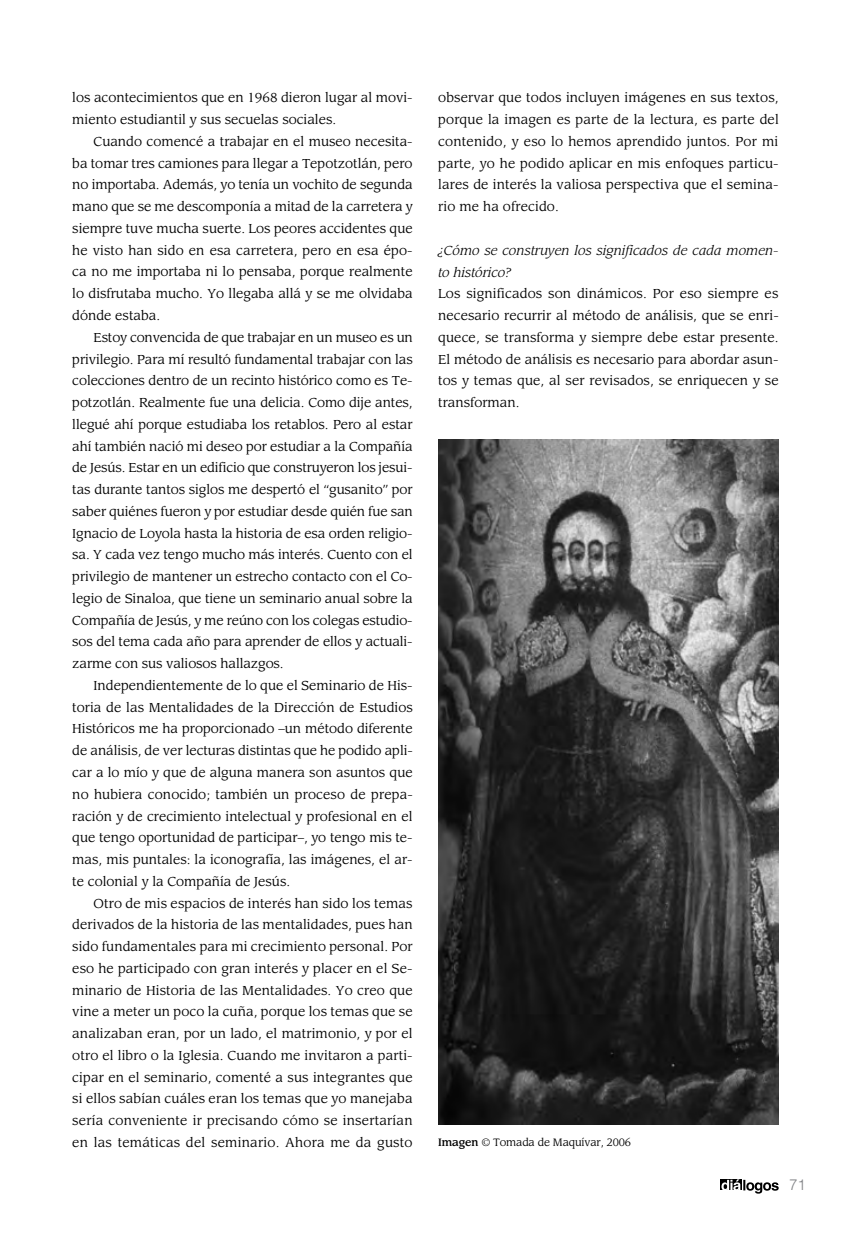
<style>
.page{position:relative;width:851px;height:1255px;background:#fff}
.page>*{position:absolute;margin:0;border:0;box-sizing:border-box;transform-origin:0 0}
.t1{font:300 15px "Helvetica";color:#808285}
.t2{font:12.75px/21.8px "Leawood";color:#000;text-align:justify}
.t3{font:italic 12.75px/21.8px "Leawood";letter-spacing:.005em;color:#000}
.t4{font:10.5px "Leawood";letter-spacing:-.01em;color:#000}
.s1{font-weight:500}
</style>
<div class="page">
<div style="left:720px;top:1179px;width:21px;height:11px;background:#000"></div>
<svg style="left:721px;top:1179px;width:57px;height:14px"></svg>
<img style="left:438px;top:439px;width:340px;height:684px">
<p class="t2" style="left:72px;top:87px;width:342px">los acontecimientos que en 1968 dieron lugar al movi&shy;miento estudiantil y sus secuelas sociales.</p>
<p class="t2" style="left:72px;top:131px;width:342px;text-indent:21px">Cuando comencé a trabajar en el museo necesita&shy;ba tomar tres camiones para llegar a Tepotzotlán, pero no importaba. Además, yo tenía un vochito de segunda mano que se me descomponía a mitad de la carretera y siempre tuve mucha suerte. Los peores accidentes que he visto han sido en esa carretera, pero en esa épo&shy;ca no me importaba ni lo pensaba, porque realmente lo disfrutaba mucho. Yo llegaba allá y se me olvidaba dónde estaba.</p>
<p class="t2" style="left:72px;top:326px;width:342px;text-indent:21px">Estoy convencida de que trabajar en un museo es un privilegio. Para mí resultó fundamental trabajar con las colecciones dentro de un recinto histórico como es Te&shy;potzotlán. Realmente fue una delicia. Como dije antes, llegué ahí porque estudiaba los retablos. Pero al estar ahí también nació mi deseo por estudiar a la Compañía de Jesús. Estar en un edificio que construyeron los jesui&shy;tas durante tantos siglos me despertó el “gusanito” por saber quiénes fueron y por estudiar desde quién fue san Ignacio de Loyola hasta la historia de esa orden religio&shy;sa. Y cada vez tengo mucho más interés. Cuento con el privilegio de mantener un estrecho contacto con el Co&shy;legio de Sinaloa, que tiene un seminario anual sobre la Compañía de Jesús, y me reúno con los colegas estudio&shy;sos del tema cada año para aprender de ellos y actuali&shy;zarme con sus valiosos hallazgos.</p>
<p class="t2" style="left:72px;top:674px;width:342px;text-indent:21px">Independientemente de lo que el Seminario de His&shy;toria de las Mentalidades de la Dirección de Estudios Históricos me ha proporcionado –un método diferente de análisis, de ver lecturas distintas que he podido apli&shy;car a lo mío y que de alguna manera son asuntos que no hubiera conocido; también un proceso de prepa&shy;ración y de crecimiento intelectual y profesional en el que tengo oportunidad de participar–, yo tengo mis te&shy;mas, mis puntales: la iconografía, las imágenes, el ar&shy;te colonial y la Compañía de Jesús.</p>
<p class="t2" style="left:72px;top:892px;width:342px;text-indent:21px">Otro de mis espacios de interés han sido los temas derivados de la historia de las mentalidades, pues han sido fundamentales para mi crecimiento personal. Por eso he participado con gran interés y placer en el Se&shy;minario de Historia de las Mentalidades. Yo creo que vine a meter un poco la cuña, porque los temas que se analizaban eran, por un lado, el matrimonio, y por el otro el libro o la Iglesia. Cuando me invitaron a parti&shy;cipar en el seminario, comenté a sus integrantes que si ellos sabían cuáles eran los temas que yo manejaba sería conveniente ir precisando cómo se insertarían en las temáticas del seminario. Ahora me da gusto</p>
<p class="t2" style="left:438px;top:87px;width:342px">observar que todos incluyen imágenes en sus textos, porque la imagen es parte de la lectura, es parte del contenido, y eso lo hemos aprendido juntos. Por mi parte, yo he podido aplicar en mis enfoques particu&shy;lares de interés la valiosa perspectiva que el semina&shy;rio me ha ofrecido.</p>
<p class="t3" style="left:438px;top:239px;width:342px">¿Cómo se construyen los significados de cada momen&shy;to histórico?</p>
<p class="t2" style="left:438px;top:283px;width:342px">Los significados son dinámicos. Por eso siempre es necesario recurrir al método de análisis, que se enri&shy;quece, se transforma y siempre debe estar presente.<br>El método de análisis es necesario para abordar asun&shy;tos y temas que, al ser revisados, se enriquecen y se transforman.</p>
<p class="t4" style="left:438px;top:1135px;width:194px"><span class="s1">Imagen</span> © Tomada de Maquívar, 2006</p>
<p class="t1" style="left:789px;top:1172px;width:18px">71</p>
</div>
